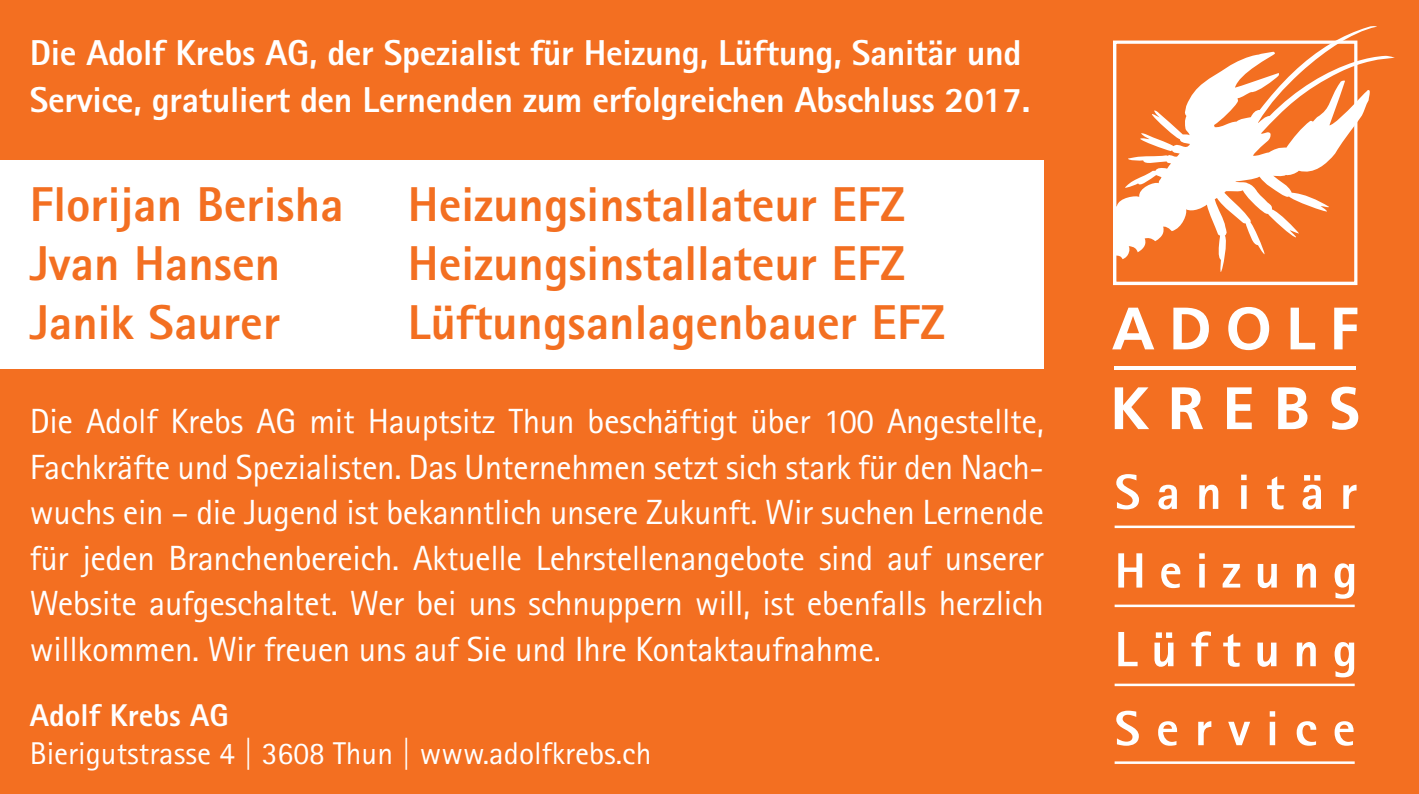
<style>
.page{position:relative;width:1419px;height:794px;background:#f36f21}
.page>*{position:absolute;margin:0;border:0;box-sizing:border-box;transform-origin:0 0}
.t1{font:800 49px "Agfa Rotis Sans Serif";color:#f36f21}
.t2{font:800 36.05px "Agfa Rotis Sans Serif";letter-spacing:-.01em;color:#fff}
.t3{font:35px/45.5px "Agfa Rotis Sans Serif";letter-spacing:-.01em;color:#fff;text-align:justify}
.t4{font:31.5px "Agfa Rotis Sans Serif";color:#fff}
.t5{font:800 31.5px "Agfa Rotis Sans Serif";color:#fff}
</style>
<div class="page">
<div style="left:0;top:160px;width:1044px;height:209px;background:#fff"></div>
<svg style="left:1339px;top:26px;width:56px;height:94px"></svg>
<svg style="left:1112px;top:308px;width:42px;height:41px"></svg>
<svg style="left:1173px;top:308px;width:36px;height:41px"></svg>
<svg style="left:1228px;top:307px;width:41px;height:43px"></svg>
<svg style="left:1290px;top:308px;width:25px;height:41px"></svg>
<svg style="left:1334px;top:308px;width:23px;height:41px"></svg>
<svg style="left:1115px;top:387px;width:34px;height:42px"></svg>
<svg style="left:1172px;top:387px;width:31px;height:42px"></svg>
<svg style="left:1227px;top:387px;width:25px;height:42px"></svg>
<svg style="left:1278px;top:387px;width:29px;height:42px"></svg>
<svg style="left:1331px;top:387px;width:27px;height:43px"></svg>
<hr style="left:1114px;top:367px;width:242px;height:3px;background:#fff">
<svg style="left:1113px;top:39px;width:246px;height:247px"></svg>
<svg style="left:1116px;top:474px;width:23px;height:35px"></svg>
<svg style="left:1158px;top:485px;width:19px;height:24px"></svg>
<svg style="left:1199px;top:485px;width:19px;height:24px"></svg>
<svg style="left:1241px;top:474px;width:5px;height:6px"></svg>
<div style="left:1241px;top:485px;width:5px;height:24px;background:#fff"></div>
<svg style="left:1267px;top:476px;width:17px;height:33px"></svg>
<svg style="left:1302px;top:475px;width:19px;height:34px"></svg>
<svg style="left:1343px;top:485px;width:13px;height:24px"></svg>
<svg style="left:1118px;top:553px;width:24px;height:34px"></svg>
<svg style="left:1161px;top:563px;width:19px;height:25px"></svg>
<svg style="left:1199px;top:553px;width:6px;height:6px"></svg>
<div style="left:1199px;top:564px;width:6px;height:23px;background:#fff"></div>
<svg style="left:1222px;top:564px;width:18px;height:23px"></svg>
<svg style="left:1258px;top:564px;width:19px;height:24px"></svg>
<svg style="left:1297px;top:563px;width:19px;height:24px"></svg>
<svg style="left:1334px;top:563px;width:20px;height:36px"></svg>
<svg style="left:1118px;top:632px;width:19px;height:34px"></svg>
<svg style="left:1154px;top:632px;width:19px;height:35px"></svg>
<svg style="left:1191px;top:631px;width:20px;height:35px"></svg>
<svg style="left:1223px;top:633px;width:17px;height:34px"></svg>
<svg style="left:1257px;top:642px;width:19px;height:25px"></svg>
<svg style="left:1297px;top:642px;width:19px;height:24px"></svg>
<svg style="left:1334px;top:642px;width:20px;height:35px"></svg>
<hr style="left:1114px;top:525px;width:240px;height:3px;background:#fff">
<hr style="left:1114px;top:604px;width:240px;height:3px;background:#fff">
<hr style="left:1114px;top:683px;width:240px;height:3px;background:#fff">
<hr style="left:1114px;top:761px;width:240px;height:3px;background:#fff">
<svg style="left:1116px;top:710px;width:23px;height:35px"></svg>
<svg style="left:1158px;top:721px;width:19px;height:24px"></svg>
<svg style="left:1198px;top:721px;width:13px;height:24px"></svg>
<svg style="left:1228px;top:721px;width:22px;height:24px"></svg>
<div style="left:1269px;top:721px;width:6px;height:24px;background:#fff"></div>
<svg style="left:1269px;top:711px;width:6px;height:5px"></svg>
<svg style="left:1296px;top:721px;width:20px;height:24px"></svg>
<svg style="left:1334px;top:721px;width:19px;height:24px"></svg>
<p class="t2" style="left:30px;top:30px;width:993px">Die Adolf Krebs AG, der Spezialist für Heizung, Lüftung, Sanitär und</p>
<p class="t2" style="left:30px;top:77px;width:1002px">Service, gratuliert den Lernenden zum erfolgreichen Abschluss 2017.</p>
<p class="t1" style="left:30px;top:174px;width:315px">Florijan Berisha</p>
<p class="t1" style="left:408px;top:174px;width:499px">Heizungsinstallateur EFZ</p>
<p class="t1" style="left:30px;top:232px;width:252px">Jvan Hansen</p>
<p class="t1" style="left:408px;top:232px;width:499px">Heizungsinstallateur EFZ</p>
<p class="t1" style="left:30px;top:291px;width:252px">Janik Saurer</p>
<p class="t1" style="left:408px;top:291px;width:539px">Lüftungsanlagenbauer EFZ</p>
<p class="t3" style="left:30px;top:398px;width:1015px">Die Adolf Krebs AG mit Hauptsitz Thun beschäftigt über 100 Angestellte, Fachkräfte und Spezialisten. Das Unternehmen setzt sich stark für den Nach&shy;wuchs ein – die Jugend ist bekanntlich unsere Zukunft. Wir suchen Lernende für jeden Branchenbereich. Aktuelle Lehrstellenangebote sind auf unserer Website aufgeschaltet. Wer bei uns schnuppern will, ist ebenfalls herzlich willkommen. Wir freuen uns auf Sie und Ihre Kontaktaufnahme.</p>
<p class="t5" style="left:30px;top:695px;width:200px">Adolf Krebs AG</p>
<p class="t4" style="left:30px;top:735px;width:623px">Bierigutstrasse 4 | 3608 Thun | www.adolfkrebs.ch</p>
</div>
